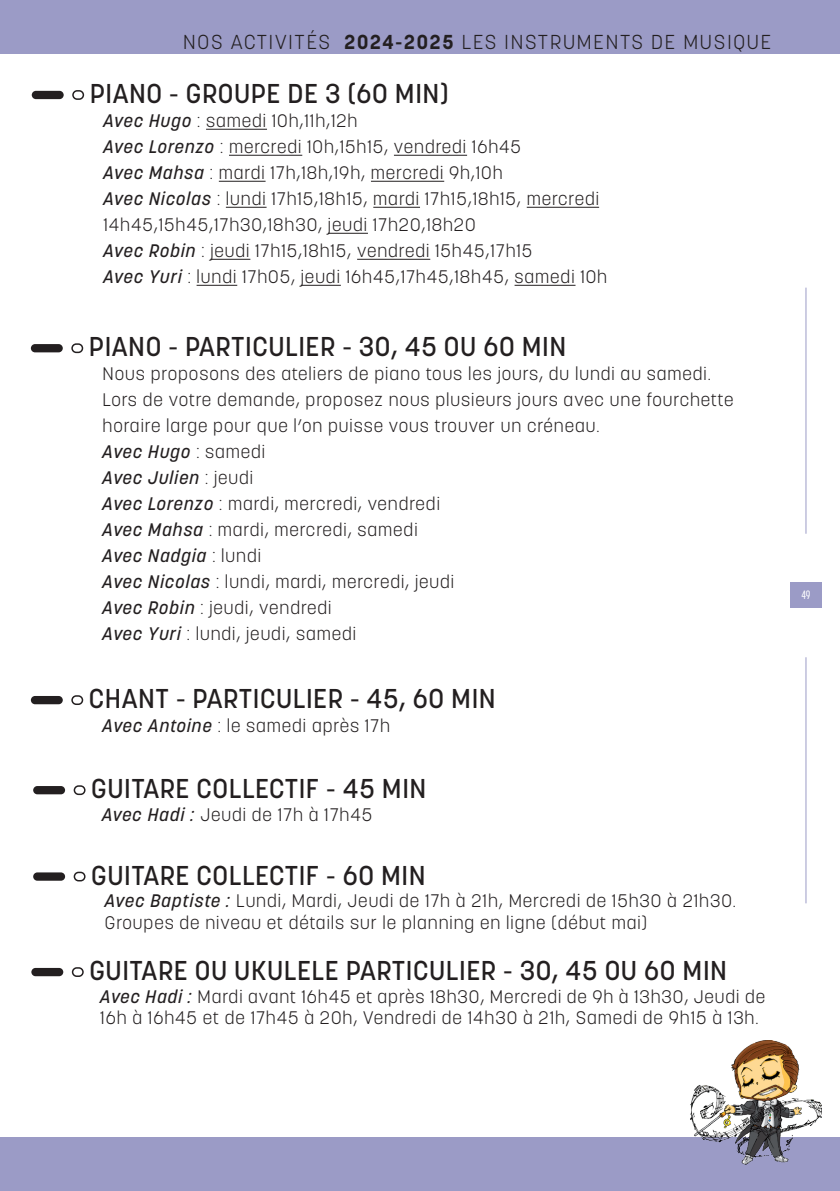
<style>
.page{position:relative;width:840px;height:1191px;background:#fff}
.page>*{position:absolute;margin:0;border:0;box-sizing:border-box;transform-origin:0 0}
.t1{font:500 27px "Korolev";letter-spacing:.02em;color:#231f20}
.t2{font:300 20px "Korolev";letter-spacing:.09em;color:#231f20}
.t3{font:300 18px/26px "Korolev";letter-spacing:.05em;color:#231f20}
.t4{font:500 12px "Korolev Compressed";color:#fff}
.s1{font-weight:700}
.s2{font-weight:500;font-style:italic}
</style>
<div class="page">
<div style="left:0;top:0;width:839px;height:54px;background:#9b9bc6"></div>
<div style="left:789px;top:583px;width:32px;height:25px;background:#9b9bc6"></div>
<hr style="left:805px;top:288px;width:1px;height:246px;background:#9b9bc6">
<hr style="left:805px;top:657px;width:1px;height:246px;background:#9b9bc6">
<div style="left:0;top:1137px;width:839px;height:54px;background:#9b9bc6"></div>
<hr style="left:206px;top:129px;width:61px;height:1px;background:#231f20">
<hr style="left:229px;top:155px;width:73px;height:1px;background:#231f20">
<hr style="left:393px;top:155px;width:74px;height:1px;background:#231f20">
<hr style="left:219px;top:181px;width:46px;height:1px;background:#231f20">
<hr style="left:371px;top:181px;width:73px;height:1px;background:#231f20">
<hr style="left:226px;top:207px;width:40px;height:1px;background:#231f20">
<hr style="left:373px;top:207px;width:47px;height:1px;background:#231f20">
<hr style="left:526px;top:207px;width:72px;height:1px;background:#231f20">
<hr style="left:328px;top:233px;width:40px;height:1px;background:#231f20">
<hr style="left:210px;top:259px;width:40px;height:1px;background:#231f20">
<hr style="left:357px;top:259px;width:73px;height:1px;background:#231f20">
<hr style="left:196px;top:285px;width:41px;height:1px;background:#231f20">
<hr style="left:301px;top:285px;width:39px;height:1px;background:#231f20">
<hr style="left:514px;top:285px;width:61px;height:1px;background:#231f20">
<div style="left:32px;top:91px;width:32px;height:8px;background:#231f20;border-radius:4px"></div>
<div style="left:72px;top:90px;width:12px;height:10px;border:2px solid #231f20;border-radius:4px"></div>
<div style="left:31px;top:344px;width:32px;height:8px;background:#231f20;border-radius:4px"></div>
<div style="left:71px;top:343px;width:12px;height:10px;border:2px solid #231f20;border-radius:4px"></div>
<div style="left:31px;top:696px;width:32px;height:8px;background:#231f20;border-radius:4px"></div>
<div style="left:71px;top:695px;width:12px;height:10px;border:2px solid #231f20;border-radius:4px"></div>
<div style="left:33px;top:786px;width:32px;height:8px;background:#231f20;border-radius:4px"></div>
<div style="left:74px;top:785px;width:11px;height:10px;border:2px solid #231f20;border-radius:4px"></div>
<div style="left:31px;top:968px;width:32px;height:8px;background:#231f20;border-radius:4px"></div>
<div style="left:72px;top:967px;width:12px;height:10px;border:2px solid #231f20;border-radius:4px"></div>
<div style="left:33px;top:872px;width:32px;height:8px;background:#231f20;border-radius:4px"></div>
<div style="left:74px;top:871px;width:11px;height:10px;border:2px solid #231f20;border-radius:4px"></div>
<img style="left:690px;top:1040px;width:131px;height:125px">
<p class="t2" style="left:183px;top:29px;width:589px">NOS ACTIVITÉS <span class="s1">2024-2025</span> LES INSTRUMENTS DE MUSIQUE</p>
<h1 class="t1" style="left:90px;top:76px;width:360px">PIANO - GROUPE DE 3 (60 MIN)</h1>
<p class="t3" style="left:103px;top:108px;width:505px"><span class="s2">Avec Hugo</span> : samedi 10h,11h,12h<br><span class="s2">Avec Lorenzo</span> : mercredi 10h,15h15, vendredi 16h45<br><span class="s2">Avec Mahsa</span> : mardi 17h,18h,19h, mercredi 9h,10h<br><span class="s2">Avec Nicolas</span> : lundi 17h15,18h15, mardi 17h15,18h15, mercredi 14h45,15h45,17h30,18h30, jeudi 17h20,18h20<br><span class="s2">Avec Robin</span> : jeudi 17h15,18h15, vendredi 15h45,17h15<br><span class="s2">Avec Yuri</span> : lundi 17h05, jeudi 16h45,17h45,18h45, samedi 10h</p>
<h1 class="t1" style="left:89px;top:330px;width:478px">PIANO - PARTICULIER - 30, 45 OU 60 MIN</h1>
<p class="t3" style="left:103px;top:361px;width:632px">Nous proposons des ateliers de piano tous les jours, du lundi au samedi.<br>Lors de votre demande, proposez nous plusieurs jours avec une fourchette horaire large pour que l’on puisse vous trouver un créneau.<br><span class="s2">Avec Hugo</span> : samedi<br><span class="s2">Avec Julien</span> : jeudi<br><span class="s2">Avec Lorenzo</span> : mardi, mercredi, vendredi<br><span class="s2">Avec Mahsa</span> : mardi, mercredi, samedi<br><span class="s2">Avec Nadgia</span> : lundi<br><span class="s2">Avec Nicolas</span> : lundi, mardi, mercredi, jeudi<br><span class="s2">Avec Robin</span> : jeudi, vendredi<br><span class="s2">Avec Yuri</span> : lundi, jeudi, samedi</p>
<h1 class="t1" style="left:89px;top:681px;width:408px">CHANT - PARTICULIER - 45, 60 MIN</h1>
<p class="t3" style="left:103px;top:713px;width:289px"><span class="s2">Avec Antoine</span> : le samedi après 17h</p>
<h1 class="t1" style="left:91px;top:771px;width:336px">GUITARE COLLECTIF - 45 MIN</h1>
<p class="t3" style="left:102px;top:801px;width:271px"><span class="s2">Avec Hadi :</span> Jeudi de 17h à 17h45</p>
<h1 class="t1" style="left:91px;top:858px;width:336px">GUITARE COLLECTIF - 60 MIN</h1>
<p class="t3" style="left:105px;top:890px;width:632px;line-height:21.6px"><span class="s2">Avec Baptiste :</span> Lundi, Mardi, Jeudi de 17h à 21h, Mercredi de 15h30 à 21h30.<br>Groupes de niveau et détails sur le planning en ligne (début mai)</p>
<h1 class="t1" style="left:89px;top:953px;width:639px">GUITARE OU UKULELE PARTICULIER - 30, 45 OU 60 MIN</h1>
<p class="t3" style="left:100px;top:985px;width:666px;line-height:21.6px"><span class="s2">Avec Hadi :</span> Mardi avant 16h45 et après 18h30, Mercredi de 9h à 13h30, Jeudi de<br>16h à 16h45 et de 17h45 à 20h, Vendredi de 14h30 à 21h, Samedi de 9h15 à 13h.</p>
<p class="t4" style="left:800px;top:588px;width:11px">49</p>
</div>
